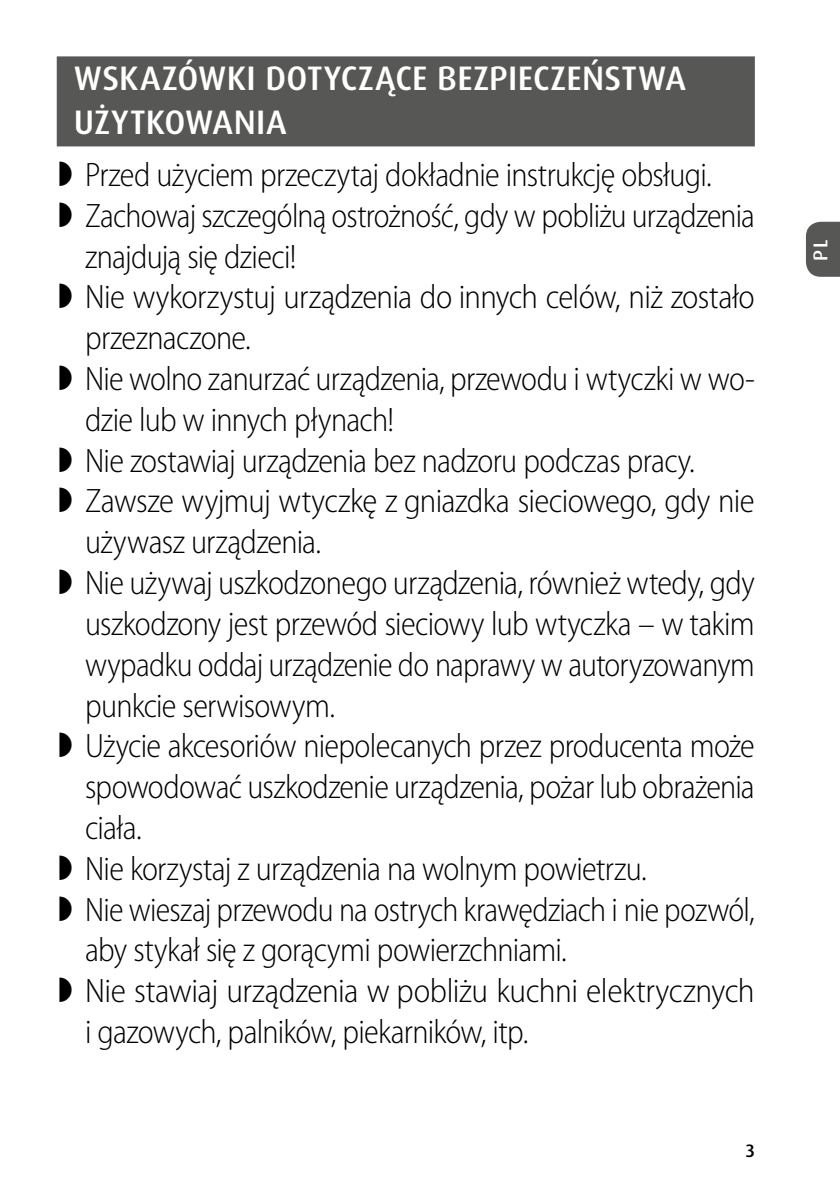
<style>
.page{position:relative;width:840px;height:1191px;background:#fff}
.page>*{position:absolute;margin:0;border:0;box-sizing:border-box;transform-origin:0 0}
.t1{font:300 semi-condensed 34px/40.8px "Myriad Pro";letter-spacing:-.02em;color:#000}
.t2{font:500 34px/44px "Dax Pro";letter-spacing:.01em;color:#fff}
.t3{font:500 20px "Dax Pro";color:#fff}
.t4{font:500 18px "Dax Pro";color:#000}
</style>
<div class="page">
<div style="left:806px;top:222px;width:33px;height:55px;background:#575756"></div>
<div style="left:57px;top:56px;width:697px;height:90px;background:#575756"></div>
<p class="t2" style="left:74px;top:56px;width:613px">WSKAZÓWKI DOTYCZĄCE BEZPIECZEŃSTWA<br>UŻYTKOWANIA</p>
<p class="t1" style="left:85px;top:155px;width:671px">Przed użyciem przeczytaj dokładnie instrukcję obsługi.<br>Zachowaj szczególną ostrożność, gdy w pobliżu urządzenia znajdują się dzieci!<br>Nie wykorzystuj urządzenia do innych celów, niż zostało przeznaczone.<br>Nie wolno zanurzać urządzenia, przewodu i wtyczki w wo&shy;dzie lub w innych płynach!<br>Nie zostawiaj urządzenia bez nadzoru podczas pracy.<br>Zawsze wyjmuj wtyczkę z gniazdka sieciowego, gdy nie używasz urządzenia.<br>Nie używaj uszkodzonego urządzenia, również wtedy, gdy uszkodzony jest przewód sieciowy lub wtyczka – w takim wypadku oddaj urządzenie do naprawy w autoryzowanym punkcie serwisowym.<br>Użycie akcesoriów niepolecanych przez producenta może spowodować uszkodzenie urządzenia, pożar lub obrażenia ciała.<br>Nie korzystaj z urządzenia na wolnym powietrzu.<br>Nie wieszaj przewodu na ostrych krawędziach i nie pozwól, aby stykał się z gorącymi powierzchniami.<br>Nie stawiaj urządzenia w pobliżu kuchni elektrycznych i gazowych, palników, piekarników, itp.</p>
<p class="t4" style="left:745px;top:1139px;width:10px">3</p>
<p class="t3" style="left:807px;top:261px;width:23px;rotate:-90deg">PL</p>
</div>
